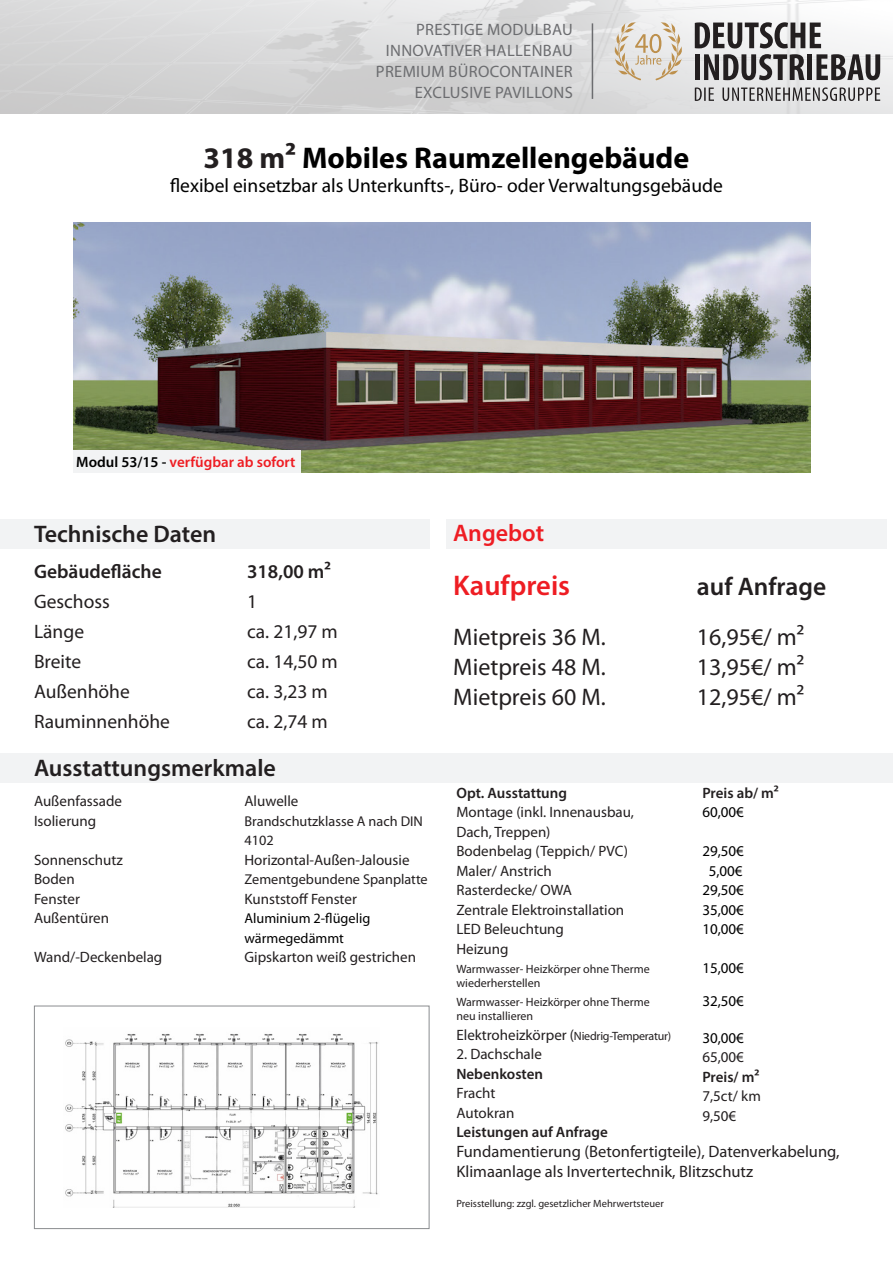
<style>
.page{position:relative;width:893px;height:1263px;background:#fff}
.page>*{position:absolute;margin:0;border:0;box-sizing:border-box;transform-origin:0 0}
.t1{font:700 30px "Myriad Pro";color:#000}
.t2{font:600 28.5px "Myriad Pro";color:#ee1d23}
.t3{font:600 25.5px "Myriad Pro";color:#231f20}
.t4{font:24px/30px "Myriad Pro";color:#231f20;text-align:justify}
.t5{font:600 24px "Myriad Pro";color:#231f20}
.t6{font:600 24px "Myriad Pro";color:#ee1d23}
.t7{font:19.5px/30px "Myriad Pro";color:#231f20}
.t8{font:19.5px "Myriad Pro";color:#000}
.t9{font:600 19.5px "Myriad Pro";color:#231f20}
.t10{font:16.5px/19.8px "Myriad Pro";color:#231f20}
.t11{font:16.5px/21px "Myriad Pro";letter-spacing:.02em;color:#6c6d70;text-align:right}
.t12{font:15px/19.5px "Myriad Pro";color:#231f20}
.t13{font:600 15px "Myriad Pro";color:#231f20}
.t14{font:15px/19.5px "Myriad Pro";color:#000;text-align:center}
.t15{font:600 15px "Myriad Pro";color:#ee1d23}
.t16{font:14.25px/19.5px "Myriad Pro";color:#231f20}
.t17{font:14.25px/19.5px "Myriad Pro";color:#000}
.t18{font:12px/13.5px "Myriad Pro";color:#231f20}
.t19{font:12px "Myriad Pro";letter-spacing:-.02em;color:#231f20}
.t20{font:10.5px "Myriad Pro";color:#231f20}
.s1{color:#231f20}
.s2{color:#000}
.s3{font-size:15px}
</style>
<div class="page">
<img style="left:73px;top:222px;width:737px;height:251px">
<div style="left:34px;top:1006px;width:395px;height:223px;border:1px solid #8a8c8f"></div>
<div style="left:0;top:753px;width:893px;height:30px;background:#f2f3f4"></div>
<div style="left:446px;top:519px;width:441px;height:30px;background:#f2f3f4"></div>
<div style="left:0;top:519px;width:429px;height:30px;background:#f2f3f4"></div>
<div style="left:73px;top:450px;width:227px;height:23px;background:#f2f3f4"></div>
<img style="left:0;top:0;width:893px;height:114px">
<hr style="left:592px;top:23px;width:1px;height:76px;background:#6c6d70">
<svg style="left:695px;top:87px;width:185px;height:14px;background:#a6a5a6"></svg>
<svg style="left:695px;top:22px;width:185px;height:58px"></svg>
<svg style="left:613px;top:21px;width:71px;height:59px;background:#ded6ca"></svg>
<img style="left:65px;top:1033px;width:313px;height:175px">
<p class="t11" style="left:376px;top:18px;width:198px">PRESTIGE MODULBAU<br>INNOVATIVER HALLENBAU<br>PREMIUM BÜROCONTAINER<br>EXCLUSIVE PAVILLONS</p>
<h1 class="t1" style="left:204px;top:138px;width:487px"><span class="s1">318 m²</span> Mobiles Raumzellengebäude</h1>
<h3 class="t8" style="left:170px;top:173px;width:554px">flexibel einsetzbar als Unterkunfts-, Büro- oder Verwaltungsgebäude</h3>
<p class="t15" style="left:76px;top:452px;width:221px"><span class="s2">Modul 53/15 -</span> verfügbar ab sofort</p>
<h3 class="t5" style="left:34px;top:519px;width:184px">Technische Daten</h3>
<h3 class="t9" style="left:34px;top:559px;width:129px">Gebäudefläche</h3>
<h3 class="t7" style="left:34px;top:586px;width:138px">Geschoss<br>Länge<br>Breite<br>Außenhöhe<br>Rauminnenhöhe</h3>
<h3 class="t9" style="left:247px;top:559px;width:85px">318,00 m²</h3>
<h3 class="t7" style="left:247px;top:586px;width:92px">1<br>ca. 21,97 m ca. 14,50 m ca. 3,23 m ca. 2,74 m</h3>
<h3 class="t5" style="left:34px;top:753px;width:243px">Ausstattungsmerkmale</h3>
<p class="t12" style="left:34px;top:791px;width:90px">Außenfassade<br>Isolierung</p>
<p class="t12" style="left:34px;top:850px;width:90px">Sonnenschutz<br>Boden<br>Fenster<br>Außentüren</p>
<p class="t12" style="left:34px;top:947px;width:130px">Wand/-Deckenbelag</p>
<p class="t12" style="left:244px;top:791px;width:55px">Aluwelle</p>
<p class="t16" style="left:244px;top:811px;width:180px">Brandschutzklasse A nach DIN<br>4102</p>
<p class="t12" style="left:244px;top:850px;width:166px">Horizontal-Außen-Jalousie</p>
<p class="t16" style="left:244px;top:870px;width:185px">Zementgebundene Spanplatte</p>
<p class="t12" style="left:244px;top:889px;width:114px">Kunststoff Fenster</p>
<p class="t17" style="left:244px;top:909px;width:127px">Aluminium 2-flügelig wärmegedämmt</p>
<p class="t12" style="left:244px;top:947px;width:173px">Gipskarton weiß gestrichen</p>
<h3 class="t6" style="left:453px;top:518px;width:93px">Angebot</h3>
<h2 class="t2" style="left:453px;top:567px;width:119px">Kaufpreis</h2>
<h3 class="t4" style="left:453px;top:621px;width:154px">Mietpreis 36 M.<br>Mietpreis 48 M.<br>Mietpreis 60 M.</h3>
<h3 class="t3" style="left:697px;top:570px;width:131px">auf Anfrage</h3>
<h3 class="t4" style="left:697px;top:621px;width:109px">16,95€/ m²<br>13,95€/ m²<br>12,95€/ m²</h3>
<p class="t13" style="left:456px;top:783px;width:112px">Opt. Ausstattung</p>
<p class="t12" style="left:456px;top:802px;width:179px">Montage (inkl. Innenausbau,<br>Dach, Treppen)<br>Bodenbelag (Teppich/ PVC)<br>Maler/ Anstrich<br>Rasterdecke/ OWA<br>Zentrale Elektroinstallation<br>LED Beleuchtung<br>Heizung</p>
<p class="t18" style="left:456px;top:962px;width:195px">Warmwasser- Heizkörper ohne Therme wiederherstellen</p>
<p class="t18" style="left:456px;top:995px;width:195px">Warmwasser- Heizkörper ohne Therme neu installieren</p>
<p class="t19" style="left:456px;top:1028px;width:216px"><span class="s3">Elektroheizkörper (</span>Niedrig-Temperatur)</p>
<p class="t12" style="left:456px;top:1044px;width:87px">2. Dachschale</p>
<p class="t13" style="left:456px;top:1064px;width:88px">Nebenkosten</p>
<p class="t12" style="left:456px;top:1083px;width:60px">Fracht<br>Autokran</p>
<p class="t13" style="left:456px;top:1122px;width:153px">Leistungen auf Anfrage</p>
<p class="t13" style="left:702px;top:783px;width:78px">Preis ab/ m²</p>
<p class="t14" style="left:702px;top:802px;width:43px">60,00€</p>
<p class="t14" style="left:702px;top:841px;width:43px">29,50€<br>5,00€<br>29,50€<br>35,00€<br>10,00€</p>
<p class="t14" style="left:702px;top:958px;width:43px">15,00€</p>
<p class="t14" style="left:702px;top:991px;width:43px">32,50€</p>
<p class="t14" style="left:702px;top:1027px;width:43px">30,00€</p>
<p class="t12" style="left:702px;top:1047px;width:43px">65,00€</p>
<p class="t13" style="left:702px;top:1067px;width:59px">Preis/ m²</p>
<p class="t12" style="left:702px;top:1086px;width:60px">7,5ct/ km<br>9,50€</p>
<p class="t10" style="left:456px;top:1141px;width:385px">Fundamentierung (Betonfertigteile), Datenverkabelung,<br>Klimaanlage als Invertertechnik, Blitzschutz</p>
<p class="t20" style="left:456px;top:1196px;width:209px">Preisstellung: zzgl. gesetzlicher Mehrwertsteuer</p>
</div>
